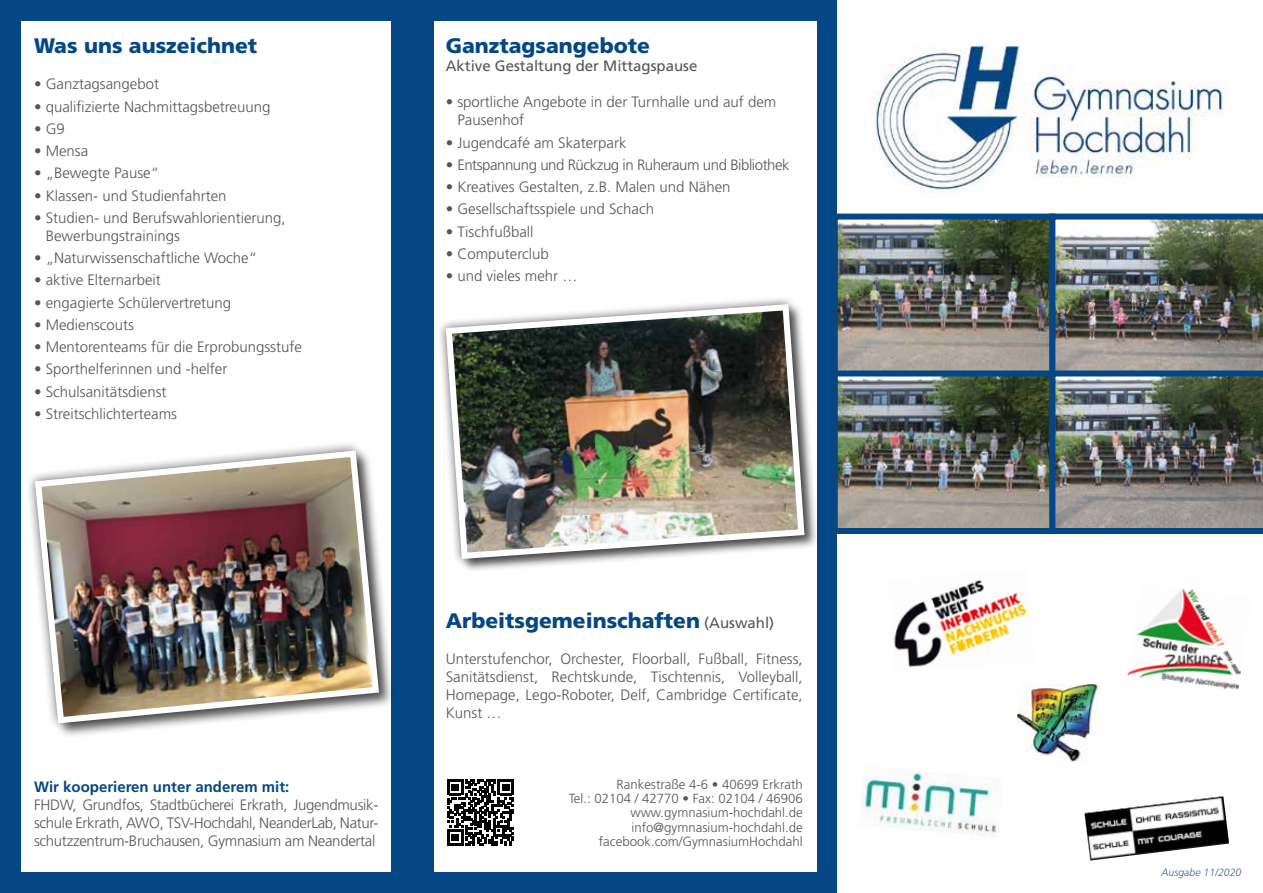
<style>
.page{position:relative;width:1263px;height:893px;background:#044784}
.page>*{position:absolute;margin:0;border:0;box-sizing:border-box;transform-origin:0 0}
.t1{font:900 21px "Frutiger";color:#044784}
.t2{font:300 15px/18px "Frutiger";color:#565656}
.t3{font:300 15px "Frutiger";letter-spacing:-.03em;color:#565656}
.t4{font:15px "Frutiger";color:#565656}
.t5{font:700 15px "Frutiger";color:#044784}
.t6{font:300 13.2px/14.4px "Frutiger";color:#565656;text-align:right}
.t7{font:italic 300 10.5px "Frutiger";color:#43629a}
.s1{font-weight:400;font-size:15px;color:#565656}
</style>
<div class="page">
<div style="left:21px;top:21px;width:370px;height:851px;background:#fff"></div>
<div style="left:434px;top:21px;width:382px;height:851px;background:#fff"></div>
<div style="left:838px;top:0;width:425px;height:893px;background:#fff"></div>
<img style="left:837px;top:211px;width:426px;height:326px">
<svg style="left:447px;top:779px;width:67px;height:67px"></svg>
<img style="left:875px;top:45px;width:352px;height:152px">
<div style="left:33px;top:449px;width:362px;height:290px;background:#000;opacity:.6"></div>
<svg style="left:29px;top:444px;width:361px;height:291px"></svg>
<img style="left:32px;top:447px;width:350px;height:280px">
<img style="left:861px;top:766px;width:137px;height:70px">
<img style="left:1084px;top:796px;width:145px;height:65px">
<img style="left:893px;top:580px;width:134px;height:88px">
<img style="left:1017px;top:684px;width:81px;height:78px">
<img style="left:1127px;top:588px;width:114px;height:102px">
<div style="left:444px;top:303px;width:375px;height:270px;background:#000;opacity:.6"></div>
<svg style="left:440px;top:298px;width:375px;height:271px"></svg>
<img style="left:442px;top:301px;width:366px;height:261px">
<h1 class="t1" style="left:34px;top:33px;width:225px">Was uns auszeichnet</h1>
<p class="t2" style="left:34px;top:75px;width:127px">• Ganztagsangebot</p>
<p class="t2" style="left:34px;top:97px;width:238px">• qualifizierte Nachmittagsbetreuung</p>
<p class="t2" style="left:34px;top:120px;width:32px">• G9</p>
<p class="t2" style="left:34px;top:142px;width:56px">• Mensa</p>
<p class="t2" style="left:34px;top:164px;width:127px">• „Bewegte Pause“</p>
<p class="t2" style="left:34px;top:186px;width:194px">• Klassen- und Studienfahrten</p>
<p class="t2" style="left:46px;top:209px;width:242px;text-indent:-12px">• Studien- und Berufswahlorientierung,<br>Bewerbungstrainings</p>
<p class="t2" style="left:34px;top:249px;width:225px">• „Naturwissenschaftliche Woche“</p>
<p class="t2" style="left:34px;top:271px;width:128px">• aktive Elternarbeit</p>
<p class="t2" style="left:34px;top:293px;width:199px">• engagierte Schülervertretung</p>
<p class="t2" style="left:34px;top:316px;width:102px">• Medienscouts</p>
<p class="t2" style="left:34px;top:338px;width:269px">• Mentorenteams für die Erprobungsstufe</p>
<p class="t2" style="left:34px;top:360px;width:195px">• Sporthelferinnen und -helfer</p>
<p class="t2" style="left:34px;top:382px;width:134px">• Schulsanitätsdienst</p>
<p class="t2" style="left:34px;top:405px;width:145px">• Streitschlichterteams</p>
<h1 class="t1" style="left:446px;top:33px;width:206px">Ganztagsangebote</h1>
<p class="t4" style="left:446px;top:57px;width:253px">Aktive Gestaltung der Mittagspause</p>
<p class="t2" style="left:457px;top:93px;width:320px;text-indent:-12px">• sportliche Angebote in der Turnhalle und auf dem<br>Pausenhof</p>
<p class="t2" style="left:446px;top:133px;width:182px">• Jugendcafé am Skaterpark</p>
<p class="t3" style="left:446px;top:156px;width:345px">• Entspannung und Rückzug in Ruheraum und Bibliothek</p>
<p class="t2" style="left:446px;top:178px;width:286px">• Kreatives Gestalten, z.B. Malen und Nähen</p>
<p class="t2" style="left:446px;top:200px;width:210px">• Gesellschaftsspiele und Schach</p>
<p class="t2" style="left:446px;top:222px;width:89px">• Tischfußball</p>
<p class="t2" style="left:446px;top:245px;width:105px">• Computerclub</p>
<p class="t2" style="left:446px;top:267px;width:133px">• und vieles mehr …</p>
<p class="t5" style="left:34px;top:778px;width:257px">Wir kooperieren unter anderem mit:</p>
<p class="t2" style="left:34px;top:796px;width:346px;text-align:justify">FHDW, Grundfos, Stadtbücherei Erkrath, Jugendmusik&shy;schule Erkrath, AWO, TSV-Hochdahl, NeanderLab, Natur&shy;schutzzentrum-Bruchausen, Gymnasium am Neandertal</p>
<h1 class="t1" style="left:446px;top:608px;width:330px">Arbeitsgemeinschaften <span class="s1">(Auswahl)</span></h1>
<p class="t2" style="left:446px;top:650px;width:359px;text-align:justify">Unterstufenchor, Orchester, Floorball, Fußball, Fitness, Sanitätsdienst, Rechtskunde, Tischtennis, Volleyball, Homepage, Lego-Roboter, Delf, Cambridge Certificate, Kunst …</p>
<p class="t6" style="left:569px;top:777px;width:236px">Rankestraße 4-6 • 40699 Erkrath<br>Tel.: 02104 / 42770 • Fax: 02104 / 46906 www.gymnasium-hochdahl.de info@gymnasium-hochdahl.de facebook.com/GymnasiumHochdahl</p>
<p class="t7" style="left:1161px;top:866px;width:81px">Ausgabe 11/2020</p>
</div>
